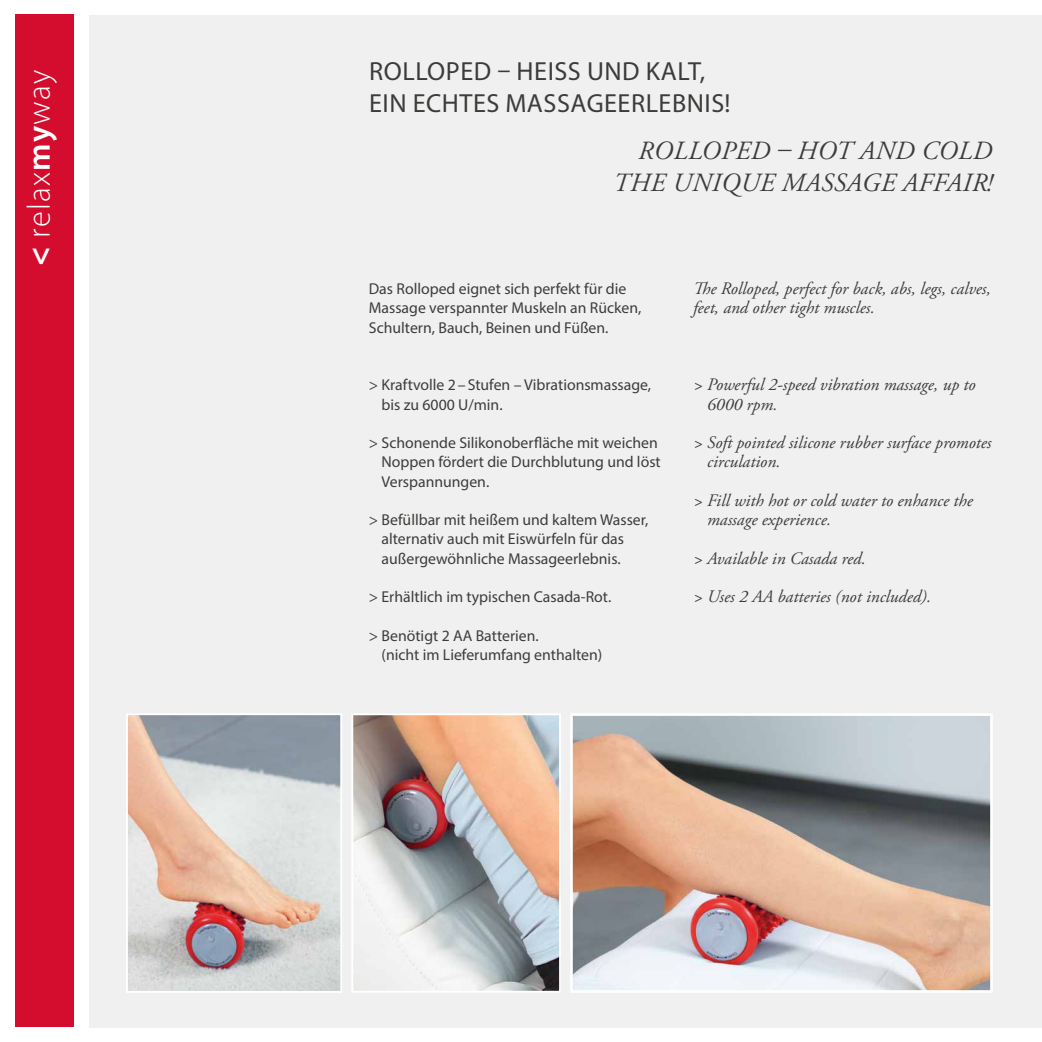
<style>
.page{position:relative;width:1042px;height:1042px;background:#fff}
.page>*{position:absolute;margin:0;border:0;box-sizing:border-box;transform-origin:0 0}
.t1{font:300 32.38px "Myriad Pro";letter-spacing:.04em;color:#fff}
.t2{font:26.25px/31.5px "Myriad Pro";letter-spacing:.02em;color:#3c3c3b}
.t3{font:italic 26.25px/31.5px "Adobe Garamond Pro";letter-spacing:.015em;color:#3c3c3b;text-align:right}
.t4{font:italic 17.5px/19.2px "Adobe Garamond Pro";color:#3c3c3b}
.t5{font:15.75px/19.2px "Myriad Pro";color:#3c3c3b}
.s1{font-weight:700}
.s2{font-weight:600}
</style>
<div class="page">
<div style="left:89px;top:15px;width:953px;height:1012px;background:#f0f0f0"></div>
<div style="left:15px;top:15px;width:59px;height:1012px;background:#d40c2d"></div>
<img style="left:574px;top:717px;width:415px;height:272px">
<div style="left:570px;top:713px;width:423px;height:280px;border:3px solid #fff"></div>
<img style="left:129px;top:716px;width:210px;height:274px">
<div style="left:126px;top:713px;width:216px;height:280px;border:2px solid #fff"></div>
<img style="left:354px;top:716px;width:204px;height:273px">
<div style="left:351px;top:713px;width:210px;height:279px;border:2px solid #fff"></div>
<h1 class="t1" style="left:19px;top:266px;width:197px;rotate:-90deg"><span class="s1">&lt;</span> relax<span class="s2">my</span>way</h1>
<h2 class="t2" style="left:369px;top:55px;width:363px">ROLLOPED – HEISS UND KALT,<br>EIN ECHTES MASSAGEERLEBNIS!</h2>
<h2 class="t3" style="left:613px;top:136px;width:381px">ROLLOPED – HOT AND COLD<br>THE UNIQUE MASSAGE AFFAIR!</h2>
<p class="t5" style="left:369px;top:279px;width:274px">Das Rolloped eignet sich perfekt für die<br>Massage verspannter Muskeln an Rücken,<br>Schultern, Bauch, Beinen und Füßen.</p>
<p class="t5" style="left:381px;top:375px;width:271px;text-indent:-13px">&gt; Kraftvolle 2– Stufen – Vibrationsmassage, bis zu 6000 U/min.</p>
<p class="t5" style="left:381px;top:433px;width:281px;text-indent:-13px">&gt; Schonende Silikonoberfläche mit weichen<br>Noppen fördert die Durchblutung und löst<br>Verspannungen.</p>
<p class="t5" style="left:381px;top:510px;width:268px;text-indent:-13px">&gt; Befüllbar mit heißem und kaltem Wasser, alternativ auch mit Eiswürfeln für das außergewöhnliche Massageerlebnis.</p>
<p class="t5" style="left:369px;top:587px;width:244px">&gt; Erhältlich im typischen Casada-Rot.</p>
<p class="t5" style="left:381px;top:625px;width:222px;text-indent:-13px">&gt; Benötigt 2 AA Batterien.<br>(nicht im Lieferumfang enthalten)</p>
<p class="t4" style="left:693px;top:279px;width:299px">The Rolloped, perfect for back, abs, legs, calves, feet, and other tight muscles.</p>
<p class="t4" style="left:707px;top:376px;width:270px;text-indent:-14px">&gt; Powerful 2-speed vibration massage, up to<br>6000 rpm.</p>
<p class="t4" style="left:707px;top:433px;width:286px;text-indent:-14px">&gt; Soft pointed silicone rubber surface promotes circulation.</p>
<p class="t4" style="left:707px;top:491px;width:267px;text-indent:-14px">&gt; Fill with hot or cold water to enhance the massage experience.</p>
<p class="t4" style="left:693px;top:549px;width:174px">&gt; Available in Casada red.</p>
<p class="t4" style="left:693px;top:587px;width:240px">&gt; Uses 2 AA batteries (not included).</p>
</div>
